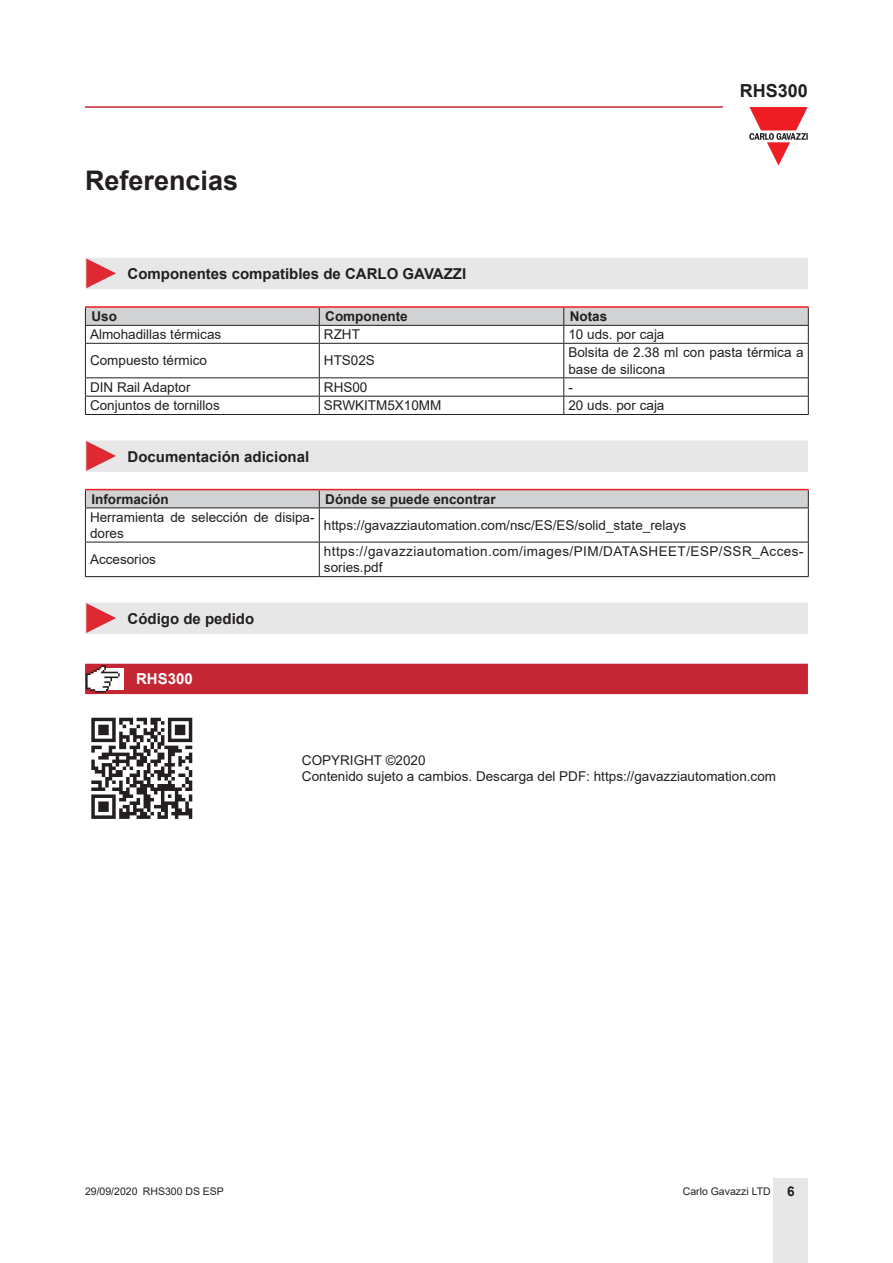
<style>
.page{position:relative;width:893px;height:1263px;background:#fff}
.page>*{position:absolute;margin:0;border:0;box-sizing:border-box;transform-origin:0 0}
.Titolo01{font:700 27px "Arial";color:#231f20}
.t1{font:700 18px "Arial";color:#231f20}
.Titolo03{font:700 15px "Arial";color:#231f20}
.Titolo04{font:700 15px "Arial";color:#fff}
.TestoTabellaSx{font:13.5px/16.2px "Arial";color:#231f20}
.TestoTabellaSx-2{font:13.5px/16.2px "Arial";letter-spacing:.035em;color:#231f20}
.TitoloTabellaSx{font:700 13.5px "Arial";color:#231f20}
.t2{font:10.5px "Arial";color:#231f20}
.s1{font-weight:700;font-size:13.5px}
</style>
<div class="page">
<hr style="left:85px;top:106px;width:638px;height:2px;background:#c42633">
<div style="left:774px;top:1178px;width:34px;height:85px;background:#e7e7e8"></div>
<svg style="left:749px;top:107px;width:59px;height:59px"></svg>
<div style="left:85px;top:258px;width:723px;height:31px;background:#e7e7e8"></div>
<hr style="left:85px;top:306px;width:234px;height:2px;background:#ee1d23">
<hr style="left:319px;top:306px;width:245px;height:2px;background:#ee1d23">
<hr style="left:564px;top:306px;width:245px;height:2px;background:#ee1d23">
<svg style="left:85px;top:307px;width:724px;height:36px"></svg>
<hr style="left:85px;top:343px;width:234px;height:1px;background:#231f20">
<hr style="left:85px;top:344px;width:1px;height:33px;background:#231f20">
<hr style="left:319px;top:343px;width:245px;height:1px;background:#231f20">
<hr style="left:319px;top:344px;width:1px;height:33px;background:#231f20">
<hr style="left:564px;top:343px;width:245px;height:1px;background:#231f20">
<hr style="left:563px;top:344px;width:1px;height:33px;background:#231f20">
<hr style="left:808px;top:344px;width:1px;height:33px;background:#231f20">
<hr style="left:85px;top:377px;width:234px;height:1px;background:#231f20">
<hr style="left:319px;top:377px;width:245px;height:1px;background:#231f20">
<hr style="left:564px;top:377px;width:245px;height:1px;background:#231f20">
<hr style="left:85px;top:396px;width:234px;height:1px;background:#231f20">
<svg style="left:85px;top:378px;width:1px;height:36px"></svg>
<hr style="left:319px;top:396px;width:245px;height:1px;background:#231f20">
<svg style="left:319px;top:378px;width:1px;height:36px"></svg>
<hr style="left:564px;top:396px;width:245px;height:1px;background:#231f20">
<svg style="left:563px;top:378px;width:1px;height:36px"></svg>
<svg style="left:808px;top:378px;width:1px;height:36px"></svg>
<hr style="left:85px;top:414px;width:234px;height:1px;background:#231f20">
<hr style="left:319px;top:414px;width:245px;height:1px;background:#231f20">
<hr style="left:564px;top:414px;width:245px;height:1px;background:#231f20">
<div style="left:85px;top:440px;width:723px;height:32px;background:#e7e7e8"></div>
<hr style="left:85px;top:489px;width:234px;height:1px;background:#ee1d23">
<hr style="left:319px;top:489px;width:490px;height:1px;background:#ee1d23">
<div style="left:85px;top:490px;width:724px;height:17px;background:#d1d2d4"></div>
<hr style="left:85px;top:507px;width:234px;height:1px;background:#231f20">
<hr style="left:85px;top:508px;width:1px;height:34px;background:#231f20">
<hr style="left:319px;top:507px;width:490px;height:1px;background:#231f20">
<hr style="left:319px;top:508px;width:1px;height:34px;background:#231f20">
<hr style="left:808px;top:508px;width:1px;height:34px;background:#231f20">
<hr style="left:85px;top:542px;width:234px;height:1px;background:#231f20">
<hr style="left:85px;top:542px;width:1px;height:34px;background:#231f20">
<hr style="left:319px;top:542px;width:490px;height:1px;background:#231f20">
<hr style="left:319px;top:542px;width:1px;height:34px;background:#231f20">
<hr style="left:808px;top:542px;width:1px;height:34px;background:#231f20">
<hr style="left:85px;top:576px;width:234px;height:1px;background:#231f20">
<hr style="left:319px;top:576px;width:490px;height:1px;background:#231f20">
<div style="left:85px;top:602px;width:723px;height:32px;background:#e7e7e8"></div>
<div style="left:85px;top:664px;width:723px;height:30px;background:#c42633"></div>
<img style="left:91px;top:717px;width:102px;height:102px">
<p class="Titolo01" style="left:85px;top:161px;width:155px">Referencias</p>
<p class="Titolo03" style="left:128px;top:263px;width:340px">Componentes compatibles de CARLO GAVAZZI</p>
<h2 class="t1" style="left:740px;top:78px;width:70px">RHS300</h2>
<p class="TitoloTabellaSx" style="left:91px;top:307px;width:27px">Uso</p>
<p class="TitoloTabellaSx" style="left:325px;top:307px;width:84px">Componente</p>
<p class="TitoloTabellaSx" style="left:570px;top:307px;width:39px">Notas</p>
<p class="TestoTabellaSx" style="left:90px;top:326px;width:133px">Almohadillas térmicas</p>
<p class="TestoTabellaSx" style="left:324px;top:326px;width:37px">RZHT</p>
<p class="TestoTabellaSx" style="left:568px;top:326px;width:98px">10 uds. por caja</p>
<p class="TestoTabellaSx" style="left:90px;top:353px;width:119px">Compuesto térmico</p>
<p class="TestoTabellaSx" style="left:324px;top:353px;width:53px">HTS02S</p>
<p class="TestoTabellaSx" style="left:568px;top:344px;width:237px">Bolsita de 2.38 ml con pasta térmica a base de silicona</p>
<p class="TestoTabellaSx" style="left:90px;top:379px;width:102px">DIN Rail Adaptor</p>
<p class="TestoTabellaSx" style="left:324px;top:379px;width:45px">RHS00</p>
<p class="TestoTabellaSx" style="left:568px;top:379px;width:6px">-</p>
<p class="TestoTabellaSx" style="left:90px;top:397px;width:131px">Conjuntos de tornillos</p>
<p class="TestoTabellaSx" style="left:324px;top:397px;width:119px">SRWKITM5X10MM</p>
<p class="TestoTabellaSx" style="left:568px;top:397px;width:98px">20 uds. por caja</p>
<p class="Titolo03" style="left:128px;top:446px;width:183px">Documentación adicional</p>
<p class="TitoloTabellaSx" style="left:91px;top:489px;width:79px">Información</p>
<p class="TitoloTabellaSx" style="left:325px;top:489px;width:172px">Dónde se puede encontrar</p>
<p class="TestoTabellaSx" style="left:90px;top:509px;width:226px">Herramienta de selección de disipa&shy;dores</p>
<p class="TestoTabellaSx" style="left:324px;top:517px;width:364px">https://gavazziautomation.com/nsc/ES/ES/solid_state_relays</p>
<p class="TestoTabellaSx" style="left:90px;top:551px;width:68px">Accesorios</p>
<p class="TestoTabellaSx-2" style="left:324px;top:543px;width:481px">https://gavazziautomation.com/images/PIM/DATASHEET/ESP/SSR_Acces&shy;sories.pdf</p>
<p class="Titolo03" style="left:128px;top:608px;width:128px">Código de pedido</p>
<p class="Titolo04" style="left:136px;top:668px;width:58px">RHS300</p>
<p class="TestoTabellaSx" style="left:302px;top:752px;width:125px">COPYRIGHT ©2020</p>
<p class="TestoTabellaSx" style="left:302px;top:768px;width:476px">Contenido sujeto a cambios. Descarga del PDF: https://gavazziautomation.com</p>
<p class="t2" style="left:85px;top:1183px;width:140px">29/09/2020 RHS300 DS ESP</p>
<p class="t2" style="left:683px;top:1183px;width:113px">Carlo Gavazzi LTD <span class="s1">6</span></p>
</div>
